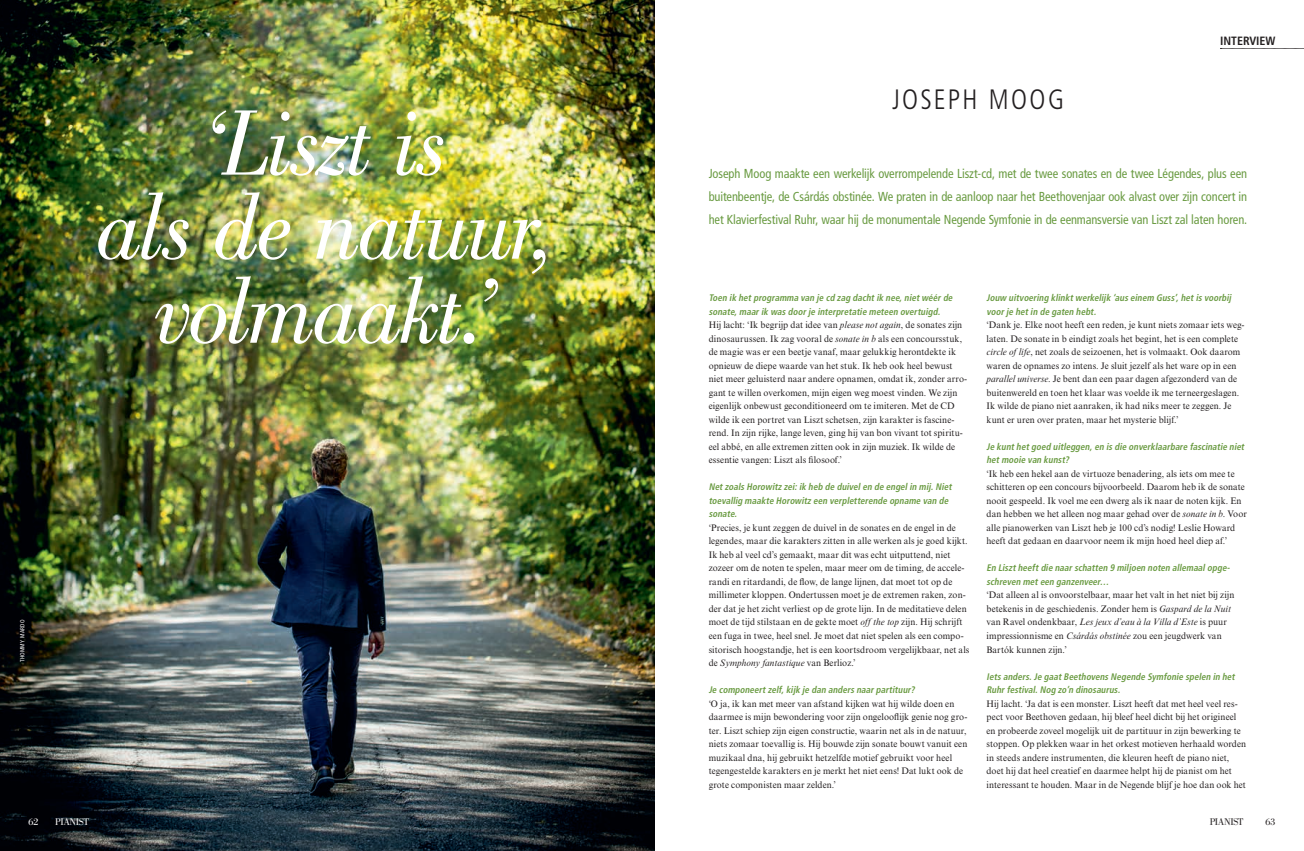
<style>
.page{position:relative;width:1304px;height:851px;background:#fff}
.page>*{position:absolute;margin:0;border:0;box-sizing:border-box;transform-origin:0 0}
.t1{font:italic 96px/84px "Bodoni Std";letter-spacing:-.03em;color:#fff;text-align:center;scale:.96 1}
.t2{font:300 condensed 28px "Frutiger LT Std";letter-spacing:.085em;color:#231f20;scale:.96 1}
.t3{font:condensed 13px/23px "Frutiger LT Std";letter-spacing:-.01em;color:#6a9b42;text-align:justify;scale:.96 1}
.t4{font:700 condensed 12px "Frutiger LT Std";color:#231f20}
.t5{font:10px "Bodoni Std";letter-spacing:-.04em;color:#231f20}
.t6{font:10px "Bodoni Std";letter-spacing:-.04em;color:#fff}
.t7{font:9.5px/13.5px "Times New Roman MT Std";letter-spacing:.01em;color:#231f20;scale:.96 1}
.t8{font:italic 700 condensed 9.5px/13.5px "Frutiger LT Std";color:#6a9b42;scale:.96 1}
.t9{font:condensed 6px "Frutiger LT Std";letter-spacing:.025em;color:#fff;scale:.96 1}
.s1{font-style:italic}
</style>
<div class="page">
<img style="left:0;top:0;width:655px;height:850px">
<svg style="left:1220px;top:48px;width:84px;height:1px"></svg>
<h1 class="t1" style="left:97px;top:102px;width:479px">‘Liszt is<br>als de natuur, volmaakt.’</h1>
<p class="t9" style="left:19px;top:661px;width:46px;rotate:-90deg">THOMMY MARDO</p>
<p class="t6" style="left:28px;top:815px;width:11px">62</p>
<p class="t6" style="left:55px;top:815px;width:35px">PIANIST</p>
<h2 class="t2" style="left:892px;top:83px;width:181px">JOSEPH MOOG</h2>
<p class="t4" style="left:1220px;top:34px;width:57px">INTERVIEW</p>
<p class="t3" style="left:709px;top:161px;width:562px">Joseph Moog maakte een werkelijk overrompelende Liszt-cd, met de twee sonates en de twee Légendes, plus een buitenbeentje, de Csárdás obstinée. We praten in de aanloop naar het Beethovenjaar ook alvast over zijn concert in het Klavierfestival Ruhr, waar hij de monumentale Negende Symfonie in de eenmansversie van Liszt zal laten horen.</p>
<p class="t8" style="left:709px;top:291px;width:258px">Toen ik hetprogramma van je cd zag dachtik nee,nietwéérde sonate,maarik wasdoorje interpretatie meteen overtuigd.</p>
<p class="t7" style="left:709px;top:318px;width:271px">Hij lacht: ‘Ik begrijp dat idee van <span class="s1">please not again</span>, de sonates zijn dinosaurussen. Ik zag vooral de <span class="s1">sonate in b</span> als een concoursstuk, de magie was er een beetje vanaf, maar gelukkig herontdekte ik opnieuw de diepe waarde van het stuk. Ik heb ook heel bewust niet meer geluisterd naar andere opnamen, omdat ik, zonder arro&shy;gant te willen overkomen, mijn eigen weg moest vinden. We zijn eigenlijk onbewust geconditioneerd om te imiteren. Met de CD wilde ik een portret van Liszt schetsen, zijn karakter is fascine&shy;rend. In zijn rijke, lange leven, ging hij van bon vivant tot spiritu&shy;eel abbé, en alle extremen zitten ook in zijn muziek. Ik wilde de essentie vangen: Liszt als filosoof.’</p>
<p class="t8" style="left:709px;top:480px;width:257px">NetzoalsHorowitzzei:ik heb de duivelen de engelin mij.Niet toevallig maakte Horowitzeen verpletterende opname van de sonate.</p>
<p class="t7" style="left:709px;top:521px;width:273px">‘Precies, je kunt zeggen de duivel in de sonates en de engel in de legendes, maar die karakters zitten in alle werken als je goed kijkt.<br>Ik heb al veel cd’s gemaakt, maar dit was echt uitputtend, niet zozeer om de noten te spelen, maar meer om de timing, de accele&shy;randi en ritardandi, de flow, de lange lijnen, dat moet tot op de millimeter kloppen. Ondertussen moet je de extremen raken, zon&shy;der dat je het zicht verliest op de grote lijn. In de meditatieve delen moet de tijd stilstaan en de gekte moet <span class="s1">off the top</span> zijn. Hij schrijft een fuga in twee, heel snel. Je moet dat niet spelen als een compo&shy;sitorisch hoogstandje, het is een koortsdroom vergelijkbaar, net als de <span class="s1">Symphony fantastique</span> van Berlioz.’</p>
<p class="t8" style="left:709px;top:683px;width:218px">Je componeertzelf,kijk je dan andersnaarpartituur?</p>
<p class="t7" style="left:709px;top:696px;width:271px">‘O ja, ik kan met meer van afstand kijken wat hij wilde doen en daarmee is mijn bewondering voor zijn ongelooflijk genie nog gro&shy;ter. Liszt schiep zijn eigen constructie, waarin net als in de natuur, niets zomaar toevallig is. Hij bouwde zijn sonate bouwt vanuit een muzikaal dna, hij gebruikt hetzelfde motief gebruikt voor heel tegengestelde karakters en je merkt het niet eens! Dat lukt ook de grote componisten maar zelden.’</p>
<p class="t8" style="left:986px;top:291px;width:257px">Jouw uitvoering klinktwerkelijk ‘auseinem Guss’,hetisvoorbij voorje hetin de gaten hebt.</p>
<p class="t7" style="left:986px;top:318px;width:270px">‘Dank je. Elke noot heeft een reden, je kunt niets zomaar iets weg&shy;laten. De sonate in b eindigt zoals het begint, het is een complete <span class="s1">circle of life</span>, net zoals de seizoenen, het is volmaakt. Ook daarom waren de opnames zo intens. Je sluit jezelf als het ware op in een <span class="s1">parallel universe</span>. Je bent dan een paar dagen afgezonderd van de buitenwereld en toen het klaar was voelde ik me terneergeslagen.<br>Ik wilde de piano niet aanraken, ik had niks meer te zeggen. Je kunt er uren over praten, maar het mysterie blijf.’</p>
<p class="t8" style="left:986px;top:440px;width:272px">Je kunthetgoed uitleggen,en isdie onverklaarbare fascinatie niet hetmooie van kunst?</p>
<p class="t7" style="left:986px;top:467px;width:273px">‘Ik heb een hekel aan de virtuoze benadering, als iets om mee te schitteren op een concours bijvoorbeeld. Daarom heb ik de sonate nooit gespeeld. Ik voel me een dwerg als ik naar de noten kijk. En dan hebben we het alleen nog maar gehad over de <span class="s1">sonate in b</span>. Voor alle pianowerken van Liszt heb je 100 cd’s nodig! Leslie Howard heeft dat gedaan en daarvoor neem ik mijn hoed heel diep af.’</p>
<p class="t8" style="left:986px;top:561px;width:257px">En Lisztheeftdie naarschatten 9 miljoen noten allemaalopge&shy;schreven meteen ganzenveer…</p>
<p class="t7" style="left:986px;top:588px;width:260px">‘Dat alleen al is onvoorstelbaar, maar het valt in het niet bij zijn betekenis in de geschiedenis. Zonder hem is <span class="s1">Gaspard de la Nuit </span>van Ravel ondenkbaar, <span class="s1">Les jeux d’eau à la Villa d’Este</span> is puur impressionnisme en <span class="s1">Csárdás obstinée</span> zou een jeugdwerk van Bartók kunnen zijn.’</p>
<p class="t8" style="left:986px;top:669px;width:262px">Ietsanders.Je gaatBeethovensNegende Symfonie spelen in het<br>Ruhrfestival.Nog zo’n dinosaurus.</p>
<p class="t7" style="left:986px;top:696px;width:272px">Hij lacht. ‘Ja dat is een monster. Liszt heeft dat met heel veel res&shy;pect voor Beethoven gedaan, hij bleef heel dicht bij het origineel en probeerde zoveel mogelijk uit de partituur in zijn bewerking te stoppen. Op plekken waar in het orkest motieven herhaald worden in steeds andere instrumenten, die kleuren heeft de piano niet, doet hij dat heel creatief en daarmee helpt hij de pianist om het interessant te houden. Maar in de Negende blijf je hoe dan ook het</p>
<p class="t5" style="left:1210px;top:815px;width:35px">PIANIST</p>
<p class="t5" style="left:1266px;top:815px;width:11px">63</p>
</div>
